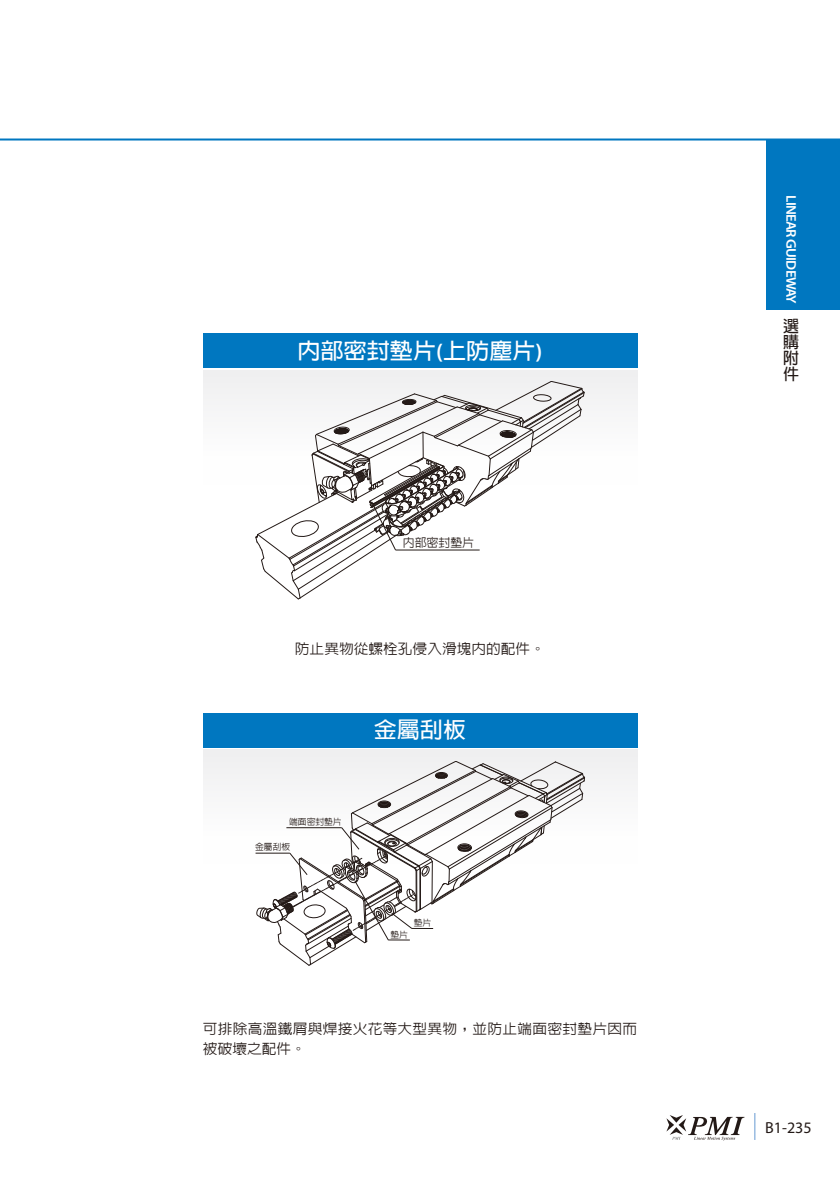
<style>
.page{position:relative;width:840px;height:1191px;background:#fff}
.page>*{position:absolute;margin:0;border:0;box-sizing:border-box;transform-origin:0 0}
.t1{font:700 22px "Lin Gothic";color:#fff;scale:1.05 1}
.t2{font:16px "Myriad Pro";color:#231916}
.t3{font:700 16px/16px "Lin Gothic";color:#231916;text-align:justify}
.t4{font:500 14px/20px "Lin Gothic";letter-spacing:.02em;color:#231916;scale:1.05 1}
.t5{font:500 14px "Lin Gothic";color:#231916;scale:1.05 1}
.t6{font:600 14px "Myriad Pro";letter-spacing:-.055em;color:#fff;scale:1.05 1}
.t7{font:500 11.8px "Lin Gothic";color:#231916}
.t8{font:500 8.8px "Lin Gothic";color:#231916}
.s1{font-family:"Myriad Pro";font-weight:600}
</style>
<div class="page">
<div style="left:765px;top:139px;width:74px;height:170px;background:#0077c0"></div>
<hr style="left:0;top:138px;width:839px;height:2px;background:#0077c0">
<div style="left:203px;top:749px;width:433px;height:115px;background:#efeff0"></div>
<div style="left:203px;top:713px;width:433px;height:34px;background:#0077c0"></div>
<hr style="left:255px;top:852px;width:35px;height:1px;background:#231916">
<svg style="left:256px;top:761px;width:328px;height:205px"></svg>
<div style="left:499px;top:776px;width:14px;height:8px;border:1px solid #231916;border-radius:50%"></div>
<div style="left:203px;top:370px;width:433px;height:114px;background:#efeff0"></div>
<div style="left:203px;top:333px;width:433px;height:34px;background:#0077c0"></div>
<svg style="left:255px;top:381px;width:329px;height:218px"></svg>
<hr style="left:395px;top:549px;width:84px;height:1px;background:#231916">
<svg style="left:666px;top:1115px;width:78px;height:25px"></svg>
<svg style="left:754px;top:1113px;width:1px;height:27px"></svg>
<h1 class="t1" style="left:297px;top:339px;width:235px">內部密封墊片<span class="s1">(</span>上防塵片<span class="s1">)</span></h1>
<p class="t7" style="left:402px;top:537px;width:73px">內部密封墊片</p>
<p class="t5" style="left:295px;top:642px;width:240px">防止異物從螺栓孔侵入滑塊內的配件。</p>
<p class="t8" style="left:289px;top:816px;width:54px">端面密封墊片</p>
<p class="t8" style="left:255px;top:842px;width:36px">金屬刮板</p>
<h1 class="t1" style="left:373px;top:719px;width:89px">金屬刮板</h1>
<p class="t8" style="left:413px;top:918px;width:19px">墊片</p>
<p class="t8" style="left:390px;top:930px;width:19px">墊片</p>
<p class="t4" style="left:203px;top:1019px;width:415px">可排除高溫鐵屑與焊接火花等大型異物，並防止端面密封墊片因而被破壞之配件。</p>
<p class="t6" style="left:799px;top:195px;width:104px;rotate:90deg">LINEAR GUIDEWAY</p>
<p class="t3" style="left:782px;top:318px;width:17px">選購附件</p>
<p class="t2" style="left:764px;top:1117px;width:48px">B1-235</p>
</div>
